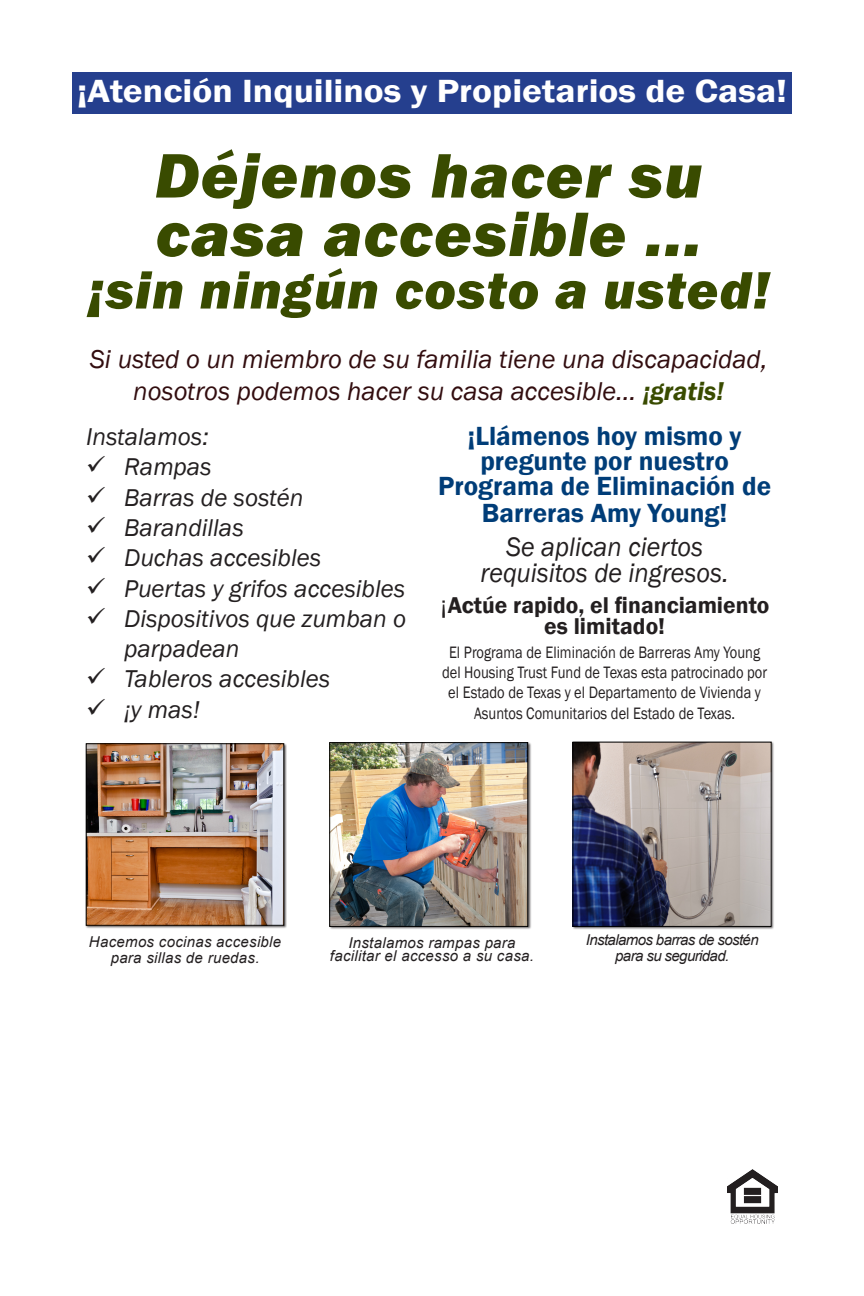
<style>
.page{position:relative;width:864px;height:1296px;background:#fff}
.page>*{position:absolute;margin:0;border:0;box-sizing:border-box;transform-origin:0 0}
.t1{font:italic 800 65px "Franklin Gothic";letter-spacing:.02em;color:#394b00}
.t2{font:italic 800 54.5px "Franklin Gothic";letter-spacing:.02em;color:#394b00}
.t3{font:600 33px "Franklin Gothic";color:#fff;scale:1.13 1}
.t4{font:italic 27.5px "Franklin Gothic";color:#231f20;scale:.95 1}
.t5{font:600 27px/25px "Franklin Gothic";color:#003d78;text-align:center}
.t6{font:italic 26.5px "Franklin Gothic";color:#320d0f}
.t7{font:italic 25px/30px "Franklin Gothic";color:#231f20}
.t8{font:600 23.5px/21.5px "Franklin Gothic";color:#231f20;text-align:center}
.t9{font:17px/20.4px "Franklin Gothic";color:#231f20;text-align:center;scale:.85 1}
.t10{font:italic 15px/13.2px "Arial";letter-spacing:.02em;color:#231f20;text-align:center}
.t11{font:italic 15px "Arial";letter-spacing:-.04em;color:#231f20}
.s1{font-weight:600;color:#394b00}
.s2{font-family:"Arial";font-weight:400}
</style>
<div class="page">
<div style="left:72px;top:72px;width:720px;height:41px;background:#253f8e"></div>
<div style="left:85px;top:743px;width:202px;height:186px;background:#231f20;opacity:.7"></div>
<img style="left:88px;top:746px;width:194px;height:177px">
<div style="left:86px;top:744px;width:198px;height:181px;border:1px solid #000"></div>
<div style="left:329px;top:742px;width:202px;height:188px;background:#231f20;opacity:.7"></div>
<img style="left:332px;top:745px;width:194px;height:179px">
<div style="left:572px;top:741px;width:203px;height:189px;background:#231f20;opacity:.7"></div>
<img style="left:575px;top:744px;width:194px;height:180px">
<div style="left:573px;top:742px;width:198px;height:184px;border:1px solid #000"></div>
<img style="left:727px;top:1170px;width:51px;height:54px">
<p class="t3" style="left:77px;top:71px;width:630px">¡Atención Inquilinos y Propietarios de Casa!</p>
<p class="t1" style="left:155px;top:133px;width:549px">Déjenos hacer su</p>
<p class="t1" style="left:156px;top:192px;width:547px">casa accesible ...</p>
<p class="t2" style="left:87px;top:255px;width:684px">¡sin ningún costo a usted!</p>
<p class="t6" style="left:90px;top:342px;width:679px">Si usted o un miembro de su familia tiene una discapacidad,</p>
<p class="t6" style="left:133px;top:374px;width:593px">nosotros podemos hacer su casa accesible... <span class="s1">¡gratis!</span></p>
<p class="t7" style="left:86px;top:422px;width:124px">Instalamos:</p>
<p class="t7" style="left:86px;top:452px;width:127px">✓ Rampas</p>
<p class="t7" style="left:86px;top:483px;width:219px">✓ Barras de sostén</p>
<p class="t7" style="left:86px;top:513px;width:159px">✓ Barandillas</p>
<p class="t7" style="left:86px;top:543px;width:237px">✓ Duchas accesibles</p>
<p class="t7" style="left:86px;top:574px;width:321px">✓ Puertas y grifos accesibles</p>
<p class="t7" style="left:124px;top:604px;width:284px;text-indent:-38px">✓ Dispositivos que zumban o parpadean</p>
<p class="t7" style="left:86px;top:665px;width:246px">✓ Tableros accesibles</p>
<p class="t7" style="left:86px;top:695px;width:115px">✓ ¡y mas!</p>
<p class="t5" style="left:468px;top:424px;width:275px">¡Llámenos hoy mismo y pregunte por nuestro</p>
<p class="t5" style="left:438px;top:473px;width:335px;line-height:27px">Programa de Eliminación de<br>Barreras Amy Young!</p>
<p class="t4" style="left:506px;top:530px;width:209px">Se aplican ciertos</p>
<p class="t4" style="left:481px;top:555px;width:263px">requisitos de ingresos.</p>
<p class="t8" style="left:440px;top:595px;width:331px"><span class="s2">¡</span>Actúe rapido, el financiamiento es limitado!</p>
<p class="t9" style="left:449px;top:642px;width:368px">El Programa de Eliminación de Barreras Amy Young</p>
<p class="t9" style="left:442px;top:663px;width:384px">del Housing Trust Fund de Texas esta patrocinado por el Estado de Texas y el Departamento de Vivienda y<br>Asuntos Comunitarios del Estado de Texas.</p>
<p class="t10" style="left:89px;top:936px;width:194px">Hacemos cocinas accesible</p>
<p class="t10" style="left:111px;top:951px;width:150px">para sillas de ruedas.</p>
<p class="t10" style="left:330px;top:936px;width:206px">Instalamos rampas para facilitar el accesso a su casa.</p>
<p class="t11" style="left:586px;top:930px;width:174px">Instalamos barras de sostén</p>
<p class="t11" style="left:615px;top:946px;width:116px">para su seguridad.</p>
</div>
